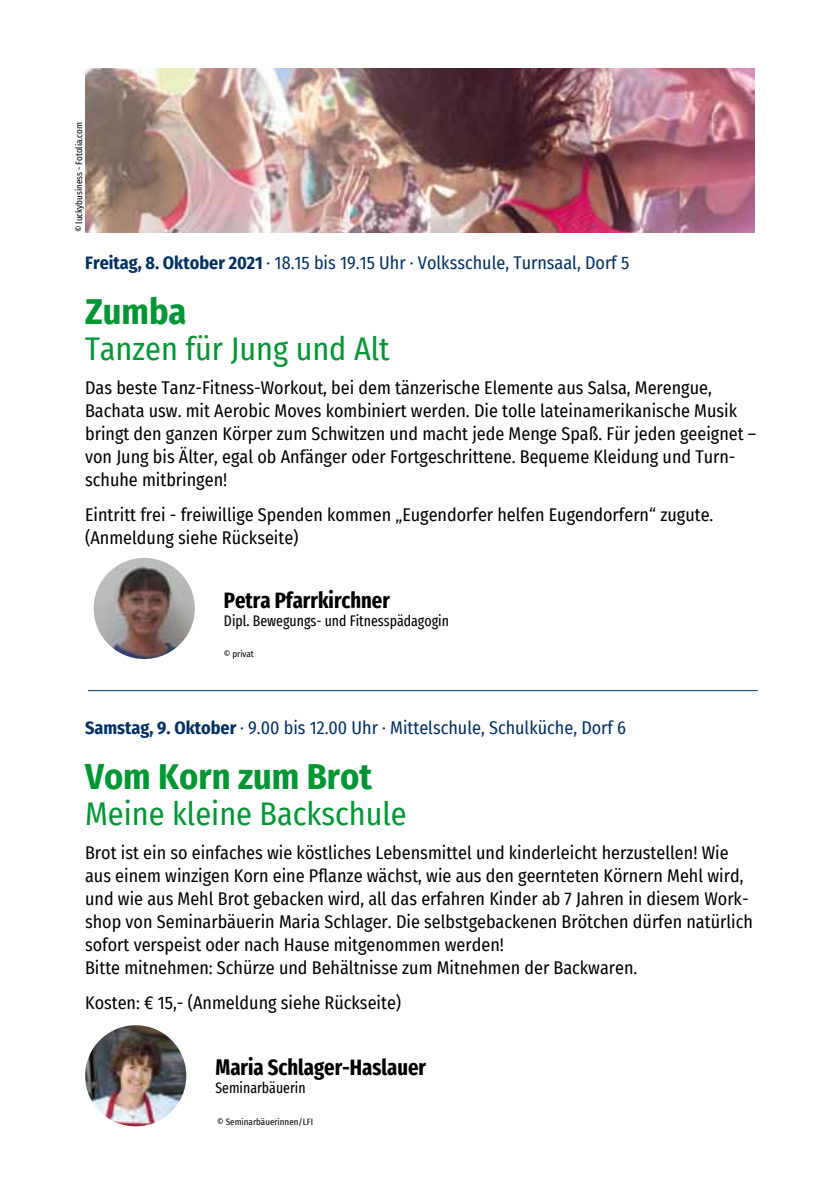
<style>
.page{position:relative;width:840px;height:1191px;background:#fff}
.page>*{position:absolute;margin:0;border:0;box-sizing:border-box;transform-origin:0 0}
.t1{font:700 36px "Fira Sans Condensed";color:#009634}
.t2{font:32px "Fira Sans Condensed";color:#009634}
.t3{font:700 extra-condensed 22.4px "Fira Sans";color:#000}
.t4{font:18px/23px "Fira Sans Condensed";color:#000}
.t5{font:18px "Fira Sans Condensed";color:#003165}
.t6{font:extra-condensed 15px "Fira Sans";color:#000}
.t7{font:9px "Fira Sans Condensed";color:#000}
.s1{font-weight:700}
</style>
<div class="page">
<hr style="left:88px;top:690px;width:669px;height:1px;background:#003165">
<img style="left:94px;top:558px;width:101px;height:101px;border-radius:51px">
<img style="left:85px;top:1025px;width:101px;height:101px;border-radius:51px">
<img style="left:85px;top:68px;width:669px;height:164px">
<p class="t7" style="left:72px;top:232px;width:111px;rotate:-90deg">© luckybusiness - Fotolia.com</p>
<p class="t5" style="left:85px;top:249px;width:545px"><span class="s1">Freitag, 8. Oktober 2021</span> · 18.15 bis 19.15 Uhr · Volksschule, Turnsaal, Dorf 5</p>
<h1 class="t1" style="left:85px;top:281px;width:103px">Zumba</h1>
<h2 class="t2" style="left:85px;top:325px;width:306px">Tanzen für Jung und Alt</h2>
<p class="t4" style="left:85px;top:376px;width:672px">Das beste Tanz-Fitness-Workout, bei dem tänzerische Elemente aus Salsa, Merengue, Bachata usw. mit Aerobic Moves kombiniert werden. Die tolle lateinamerikanische Musik bringt den ganzen Körper zum Schwitzen und macht jede Menge Spaß. Für jeden geeignet – von Jung bis Älter, egal ob Anfänger oder Fortgeschrittene. Bequeme Kleidung und Turn&shy;schuhe mitbringen!</p>
<p class="t4" style="left:85px;top:502px;width:629px">Eintritt frei - freiwillige Spenden kommen „Eugendorfer helfen Eugendorfern“ zugute. (Anmeldung siehe Rückseite)</p>
<p class="t3" style="left:224px;top:581px;width:167px">Petra Pfarrkirchner</p>
<p class="t6" style="left:224px;top:609px;width:226px">Dipl. Bewegungs- und Fitnesspädagogin</p>
<p class="t7" style="left:223px;top:647px;width:32px">© privat</p>
<p class="t5" style="left:85px;top:714px;width:542px"><span class="s1">Samstag, 9. Oktober</span> · 9.00 bis 12.00 Uhr · Mittelschule, Schulküche, Dorf 6</p>
<h1 class="t1" style="left:85px;top:746px;width:288px">Vom Korn zum Brot</h1>
<h2 class="t2" style="left:85px;top:789px;width:323px">Meine kleine Backschule</h2>
<p class="t4" style="left:85px;top:841px;width:669px">Brot ist ein so einfaches wie köstliches Lebensmittel und kinderleicht herzustellen! Wie aus einem winzigen Korn eine Pflanze wächst, wie aus den geernteten Körnern Mehl wird, und wie aus Mehl Brot gebacken wird, all das erfahren Kinder ab 7 Jahren in diesem Work&shy;shop von Seminarbäuerin Maria Schlager. Die selbstgebackenen Brötchen dürfen natürlich sofort verspeist oder nach Hause mitgenommen werden!<br>Bitte mitnehmen: Schürze und Behältnisse zum Mitnehmen der Backwaren.</p>
<p class="t4" style="left:85px;top:990px;width:317px">Kosten: € 15,- (Anmeldung siehe Rückseite)</p>
<p class="t3" style="left:215px;top:1048px;width:212px">Maria Schlager-Haslauer</p>
<p class="t6" style="left:215px;top:1076px;width:92px">Seminarbäuerin</p>
<p class="t7" style="left:217px;top:1114px;width:97px">© Seminarbäuerinnen/LFI</p>
</div>
